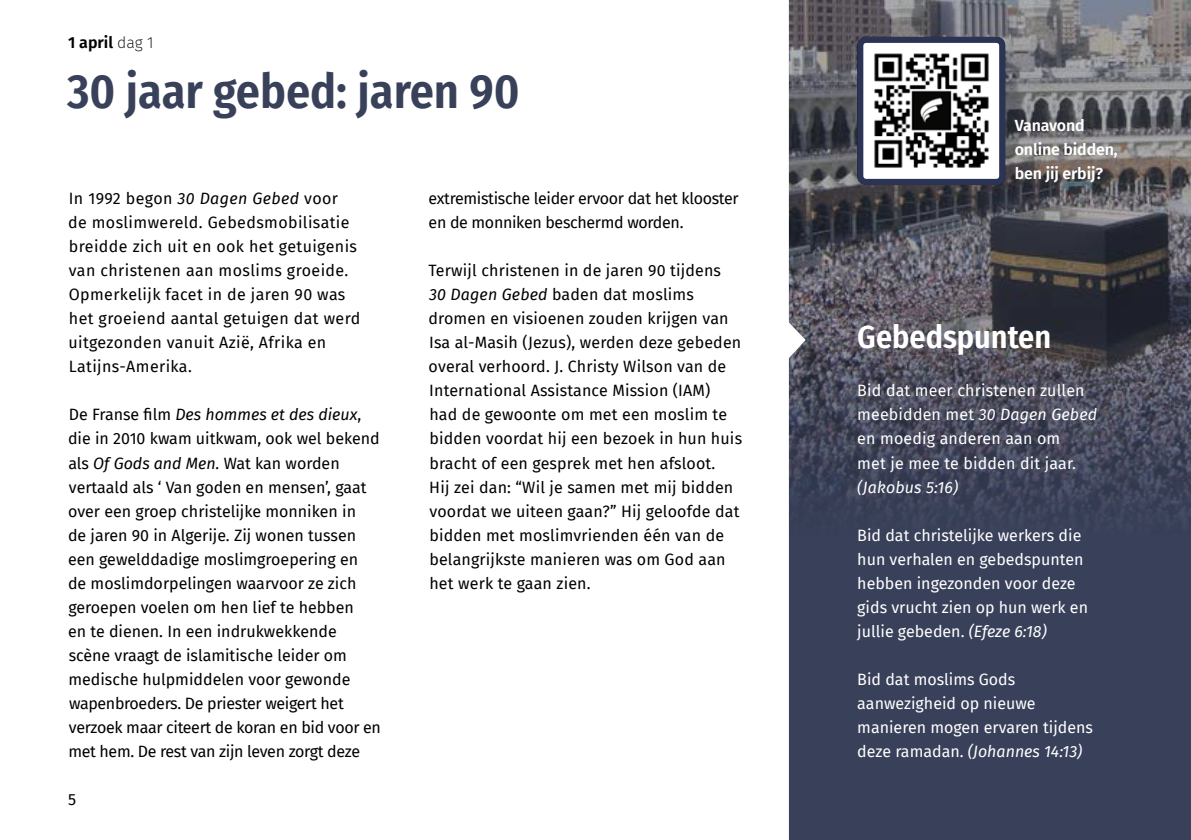
<style>
.page{position:relative;width:1191px;height:840px;background:#fff}
.page>*{position:absolute;margin:0;border:0;box-sizing:border-box;transform-origin:0 0}
.t1{font:600 48px "Fira Sans Condensed";color:#39415a}
.t2{font:600 32px "Fira Sans Condensed";color:#fff}
.t3{font:16px/24px "Fira Sans";color:#000}
.t4{font:16px/24px "Fira Sans";color:#fff}
.t5{font:16px/24px "Fira Sans";letter-spacing:.025em;color:#000}
.t6{font:16px/24px "Fira Sans";letter-spacing:-.02em;color:#000}
.t7{font:600 16px/24px "Fira Sans";letter-spacing:-.01em;color:#fff}
.t8{font:italic 16px "Fira Sans";letter-spacing:.01em;color:#fff}
.t9{font:600 16px "Fira Sans";color:#000}
.s1{font-weight:200}
.s2{font-style:italic}
</style>
<div class="page">
<div style="left:789px;top:534px;width:402px;height:305px;background:#39415a"></div>
<img style="left:789px;top:0;width:402px;height:534px">
<img style="left:857px;top:37px;width:148px;height:148px">
<div style="left:857px;top:37px;width:148px;height:148px;border:6px solid #2c3456;border-radius:6px"></div>
<p class="t9" style="left:68px;top:29px;width:87px">1 april <span class="s1">dag 1</span></p>
<h1 class="t1" style="left:67px;top:52px;width:454px">30 jaar gebed: jaren 90</h1>
<p class="t5" style="left:68px;top:186px;width:294px">In 1992 begon <span class="s2">30 Dagen Gebed</span> voor<br>de moslimwereld. Gebedsmobilisatie breidde zich uit en ook het getuigenis van christenen aan moslims groeide.<br>Opmerkelijk facet in de jaren 90 was het groeiend aantal getuigen dat werd uitgezonden vanuit Azië, Afrika en Latijns-Amerika.</p>
<p class="t3" style="left:68px;top:402px;width:314px">De Franse film <span class="s2">Des hommes et des dieux</span>, die in 2010 kwam uitkwam, ook wel bekend als <span class="s2">Of Gods and Men.</span> Wat kan worden vertaald als ‘ Van goden en mensen’, gaat over een groep christelijke monniken in<br>de jaren 90 in Algerije. Zij wonen tussen een gewelddadige moslimgroepering en<br>de moslimdorpelingen waarvoor ze zich geroepen voelen om hen lief te hebben<br>en te dienen. In een indrukwekkende scène vraagt de islamitische leider om medische hulpmiddelen voor gewonde wapenbroeders. De priester weigert het verzoek maar citeert de koran en bid voor en met hem. De rest van zijn leven zorgt deze</p>
<p class="t3" style="left:68px;top:786px;width:10px">5</p>
<p class="t6" style="left:428px;top:186px;width:312px">extremistische leider ervoor dat het klooster en de monniken beschermd worden.</p>
<p class="t3" style="left:428px;top:258px;width:315px">Terwijl christenen in de jaren 90 tijdens<br><span class="s2">30 Dagen Gebed</span> baden dat moslims dromen en visioenen zouden krijgen van Isa al-Masih (Jezus), werden deze gebeden overal verhoord. J. Christy Wilson van de International Assistance Mission (IAM)<br>had de gewoonte om met een moslim te bidden voordat hij een bezoek in hun huis bracht of een gesprek met hen afsloot.<br>Hij zei dan: “Wil je samen met mij bidden voordat we uiteen gaan?” Hij geloofde dat bidden met moslimvrienden één van de belangrijkste manieren was om God aan het werk te gaan zien.</p>
<p class="t7" style="left:1014px;top:112px;width:104px">Vanavond online bidden, ben jij erbij?</p>
<h2 class="t2" style="left:857px;top:311px;width:195px">Gebedspunten</h2>
<p class="t4" style="left:857px;top:378px;width:241px">Bid dat meer christenen zullen meebidden met <span class="s2">30 Dagen Gebed </span>en moedig anderen aan om<br>met je mee te bidden dit jaar.</p>
<p class="t8" style="left:857px;top:474px;width:102px">(Jakobus 5:16)</p>
<p class="t4" style="left:857px;top:522px;width:232px">Bid dat christelijke werkers die hun verhalen en gebedspunten hebben ingezonden voor deze gids vrucht zien op hun werk en jullie gebeden. <span class="s2">(Efeze 6:18)</span></p>
<p class="t4" style="left:857px;top:666px;width:237px">Bid dat moslims Gods aanwezigheid op nieuwe manieren mogen ervaren tijdens deze ramadan. <span class="s2">(Johannes 14:13)</span></p>
</div>
